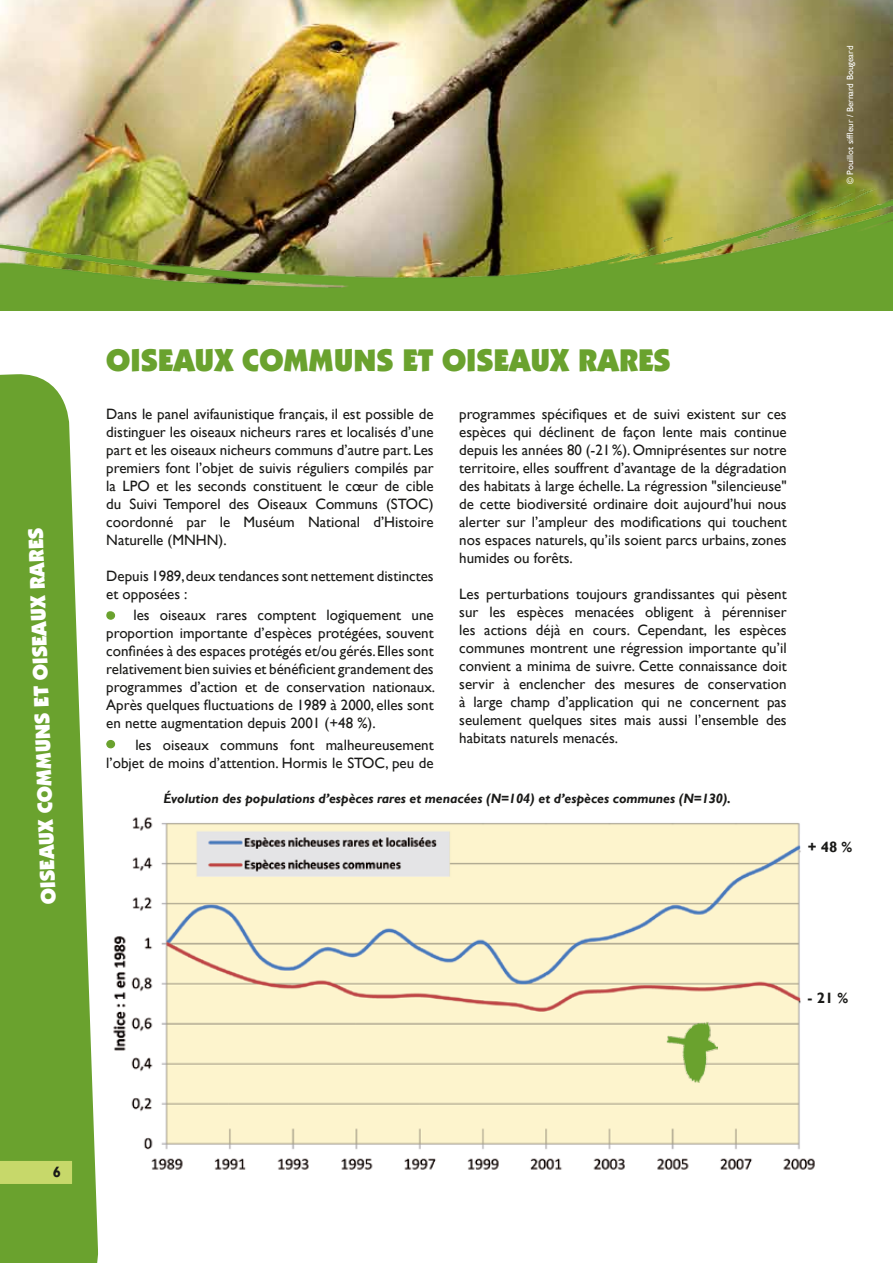
<style>
.page{position:relative;width:893px;height:1263px;background:#fff}
.page>*{position:absolute;margin:0;border:0;box-sizing:border-box;transform-origin:0 0}
.t1{font:900 31.5px "Kabel IT Cby BT";color:#6aa22e}
.t2{font:900 21px "Kabel IT Cby BT";color:#fff}
.t3{font:15px/18px "Gill Sans";color:#1a1a18;text-align:justify}
.t4{font:700 15px "Gill Sans";color:#1a1a18}
.t5{font:italic 700 13.5px "Gill Sans";letter-spacing:-.005em;color:#1a1a18}
.t6{font:9px "Gill Sans";color:#fff}
.s1{font-size:18px;color:#6aa22e}
</style>
<div class="page">
<img style="left:113px;top:817px;width:702px;height:353px">
<div style="left:800px;top:834px;width:49px;height:206px;background:#fff"></div>
<img style="left:0;top:0;width:893px;height:97px">
<svg style="left:0;top:374px;width:98px;height:889px;background:#7dae49"></svg>
<div style="left:0;top:1161px;width:72px;height:23px;background:#c7d86a"></div>
<img style="left:0;top:97px;width:893px;height:213px">
<img style="left:666px;top:1022px;width:51px;height:60px">
<div style="left:107px;top:612px;width:8px;height:7px;background:#6aa22e;border-radius:50%"></div>
<div style="left:106px;top:611px;width:9px;height:9px;border:1px solid #6aa22e;border-radius:50%"></div>
<div style="left:107px;top:740px;width:8px;height:8px;background:#6aa22e;border-radius:50%"></div>
<div style="left:106px;top:740px;width:9px;height:8px;border:1px solid #6aa22e;border-radius:50%"></div>
<p class="t6" style="left:845px;top:184px;width:139px;rotate:-90deg">© Pouillot siffleur / Bernard Bougeard</p>
<h2 class="t2" style="left:36px;top:904px;width:387px;rotate:-92deg">OISEAUXCOMMUNSET OISEAUXRARES</h2>
<h1 class="t1" style="left:106px;top:340px;width:564px">OISEAUX COMMUNS ET OISEAUX RARES</h1>
<p class="t3" style="left:106px;top:405px;width:329px">Dans le panel avifaunistique français, il est possible de distinguer les oiseaux nicheurs rares et localisés d’une part et les oiseaux nicheurs communs d’autre part. Les premiers font l’objet de suivis réguliers compilés par la LPO et les seconds constituent le cœur de cible du Suivi Temporel des Oiseaux Communs (STOC) coordonné par le Muséum National d’Histoire Naturelle (MNHN).</p>
<p class="t3" style="left:106px;top:567px;width:329px">Depuis 1989, deux tendances sont nettement distinctes et opposées :</p>
<p class="t3" style="left:106px;top:606px;width:330px"><span class="s1">•</span> les oiseaux rares comptent logiquement une proportion importante d’espèces protégées, souvent confinées à des espaces protégés et/ou gérés. Elles sont relativement bien suivies et bénéficient grandement des programmes d’action et de conservation nationaux.<br>Après quelques fluctuations de 1989 à 2000, elles sont en nette augmentation depuis 2001 (+48 %).</p>
<p class="t3" style="left:106px;top:736px;width:329px"><span class="s1">•</span> les oiseaux communs font malheureusement l’objet de moins d’attention. Hormis le STOC, peu de</p>
<p class="t3" style="left:459px;top:405px;width:329px">programmes spécifiques et de suivi existent sur ces espèces qui déclinent de façon lente mais continue depuis les années 80 (-21%). Omniprésentes sur notre territoire, elles souffrent d’avantage de la dégradation des habitats à large échelle. La régression "silencieuse" de cette biodiversité ordinaire doit aujourd’hui nous alerter sur l’ampleur des modifications qui touchent nos espaces naturels, qu’ils soient parcs urbains, zones humides ou forêts.</p>
<p class="t3" style="left:459px;top:585px;width:329px">Les perturbations toujours grandissantes qui pèsent sur les espèces menacées obligent à pérenniser les actions déjà en cours. Cependant, les espèces communes montrent une régression importante qu’il convient a minima de suivre. Cette connaissance doit servir à enclencher des mesures de conservation à large champ d’application qui ne concernent pas seulement quelques sites mais aussi l’ensemble des habitats naturels menacés.</p>
<p class="t5" style="left:163px;top:791px;width:569px">évolution des populations d’espèces rares et menacées (N=104) et d’espèces communes (N=130).</p>
<p class="t4" style="left:808px;top:838px;width:46px">+48%</p>
<p class="t4" style="left:808px;top:988px;width:42px">-21%</p>
<p class="t4" style="left:53px;top:1163px;width:10px">6</p>
</div>
